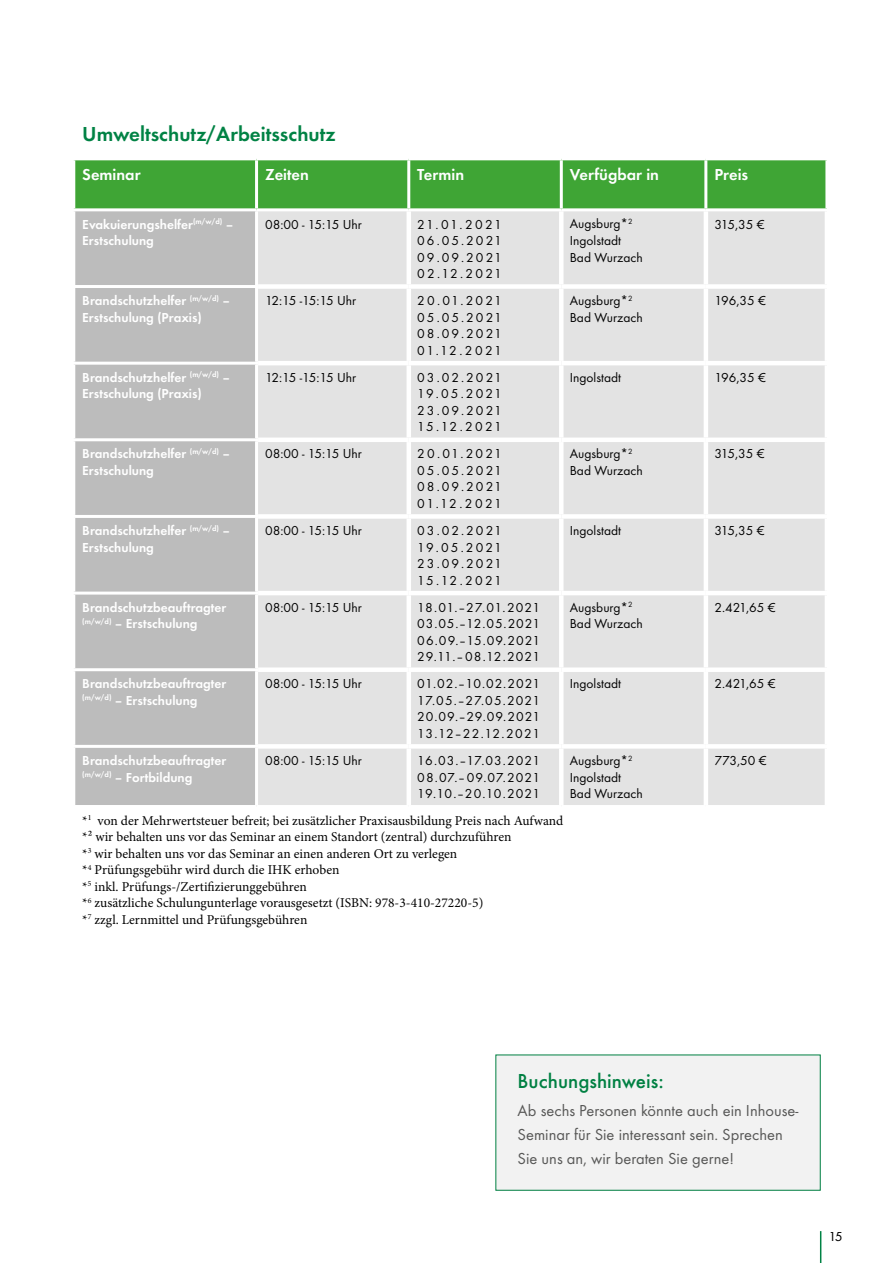
<style>
.page{position:relative;width:893px;height:1263px;background:#fff}
.page>*{position:absolute;margin:0;border:0;box-sizing:border-box;transform-origin:0 0}
.t1{font:21px "Futura TOT Dem";color:#008244}
.t2{font:500 21px "Futura TOT";color:#008042}
.t3{font:16.5px/24px "Futura TOT Boo";color:#575756}
.t4{font:16.5px "Futura TOT Dem";color:#fff}
.t5{font:13.5px/16.5px "Futura TOT Boo";letter-spacing:.005em;color:#000;text-align:justify}
.t6{font:13.5px/16.5px "Minion Pro";color:#000}
.t7{font:13.5px/16.5px "Futura TOT Dem";color:#fff}
.t8{font:13.5px "Futura TOT Boo";letter-spacing:-.08em;color:#000}
.t9{font:500 12px "Futura Com";color:#000}
.s1{color:#fff}
</style>
<div class="page">
<hr style="left:820px;top:1231px;width:1px;height:32px;background:#008244">
<div style="left:75px;top:160px;width:750px;height:48px;background:#3fa535"></div>
<div style="left:75px;top:211px;width:180px;height:594px;background:#bcbcbc"></div>
<div style="left:258px;top:211px;width:567px;height:594px;background:#e3e3e3"></div>
<hr style="left:407px;top:160px;width:3px;height:48px;background:#fff">
<hr style="left:560px;top:160px;width:3px;height:48px;background:#fff">
<hr style="left:704px;top:160px;width:3px;height:48px;background:#fff">
<hr style="left:72px;top:285px;width:186px;height:3px;background:#fff">
<hr style="left:72px;top:362px;width:186px;height:3px;background:#fff">
<hr style="left:72px;top:438px;width:186px;height:3px;background:#fff">
<hr style="left:72px;top:515px;width:186px;height:3px;background:#fff">
<hr style="left:72px;top:592px;width:186px;height:3px;background:#fff">
<hr style="left:72px;top:668px;width:186px;height:3px;background:#fff">
<hr style="left:72px;top:745px;width:186px;height:3px;background:#fff">
<hr style="left:407px;top:211px;width:4px;height:73px;background:#fff">
<div style="left:559px;top:211px;width:5px;height:73px;background:#fff"></div>
<hr style="left:704px;top:211px;width:4px;height:73px;background:#fff">
<div style="left:258px;top:284px;width:151px;height:5px;background:#fff"></div>
<div style="left:409px;top:284px;width:152px;height:5px;background:#fff"></div>
<hr style="left:407px;top:289px;width:4px;height:72px;background:#fff">
<div style="left:561px;top:284px;width:145px;height:5px;background:#fff"></div>
<div style="left:559px;top:289px;width:5px;height:72px;background:#fff"></div>
<div style="left:706px;top:284px;width:123px;height:5px;background:#fff"></div>
<hr style="left:704px;top:289px;width:4px;height:72px;background:#fff">
<hr style="left:258px;top:361px;width:151px;height:4px;background:#fff">
<hr style="left:409px;top:361px;width:152px;height:4px;background:#fff">
<hr style="left:407px;top:365px;width:4px;height:72px;background:#fff">
<hr style="left:561px;top:361px;width:145px;height:4px;background:#fff">
<div style="left:559px;top:365px;width:5px;height:72px;background:#fff"></div>
<hr style="left:706px;top:361px;width:123px;height:4px;background:#fff">
<hr style="left:704px;top:365px;width:4px;height:72px;background:#fff">
<div style="left:258px;top:437px;width:151px;height:5px;background:#fff"></div>
<div style="left:409px;top:437px;width:152px;height:5px;background:#fff"></div>
<hr style="left:407px;top:442px;width:4px;height:72px;background:#fff">
<div style="left:561px;top:437px;width:145px;height:5px;background:#fff"></div>
<div style="left:559px;top:442px;width:5px;height:72px;background:#fff"></div>
<div style="left:706px;top:437px;width:123px;height:5px;background:#fff"></div>
<hr style="left:704px;top:442px;width:4px;height:72px;background:#fff">
<div style="left:258px;top:514px;width:151px;height:5px;background:#fff"></div>
<div style="left:409px;top:514px;width:152px;height:5px;background:#fff"></div>
<hr style="left:407px;top:519px;width:4px;height:72px;background:#fff">
<div style="left:561px;top:514px;width:145px;height:5px;background:#fff"></div>
<div style="left:559px;top:519px;width:5px;height:72px;background:#fff"></div>
<div style="left:706px;top:514px;width:123px;height:5px;background:#fff"></div>
<hr style="left:704px;top:519px;width:4px;height:72px;background:#fff">
<hr style="left:258px;top:591px;width:151px;height:4px;background:#fff">
<hr style="left:409px;top:591px;width:152px;height:4px;background:#fff">
<hr style="left:407px;top:595px;width:4px;height:72px;background:#fff">
<hr style="left:561px;top:591px;width:145px;height:4px;background:#fff">
<div style="left:559px;top:595px;width:5px;height:72px;background:#fff"></div>
<hr style="left:706px;top:591px;width:123px;height:4px;background:#fff">
<hr style="left:704px;top:595px;width:4px;height:72px;background:#fff">
<div style="left:258px;top:667px;width:151px;height:5px;background:#fff"></div>
<div style="left:409px;top:667px;width:152px;height:5px;background:#fff"></div>
<hr style="left:407px;top:672px;width:4px;height:72px;background:#fff">
<div style="left:561px;top:667px;width:145px;height:5px;background:#fff"></div>
<div style="left:559px;top:672px;width:5px;height:72px;background:#fff"></div>
<div style="left:706px;top:667px;width:123px;height:5px;background:#fff"></div>
<hr style="left:704px;top:672px;width:4px;height:72px;background:#fff">
<div style="left:258px;top:744px;width:151px;height:5px;background:#fff"></div>
<div style="left:409px;top:744px;width:152px;height:5px;background:#fff"></div>
<hr style="left:407px;top:749px;width:4px;height:56px;background:#fff">
<div style="left:561px;top:744px;width:145px;height:5px;background:#fff"></div>
<div style="left:559px;top:749px;width:5px;height:56px;background:#fff"></div>
<div style="left:706px;top:744px;width:123px;height:5px;background:#fff"></div>
<hr style="left:704px;top:749px;width:4px;height:56px;background:#fff">
<hr style="left:255px;top:160px;width:3px;height:48px;background:#fff">
<div style="left:496px;top:1055px;width:324px;height:135px;background:#f2f2f2"></div>
<div style="left:495px;top:1054px;width:326px;height:137px;border:1px solid #008042"></div>
<h1 class="t1" style="left:82px;top:122px;width:255px">Umweltschutz/Arbeitsschutz</h1>
<p class="t4" style="left:82px;top:164px;width:60px">Seminar</p>
<p class="t4" style="left:265px;top:164px;width:45px">Zeiten</p>
<p class="t4" style="left:417px;top:164px;width:48px">Termin</p>
<p class="t4" style="left:570px;top:164px;width:91px">Verfügbar in</p>
<p class="t4" style="left:714px;top:164px;width:35px">Preis</p>
<p class="t7" style="left:82px;top:216px;width:153px">Evakuierungshelfer<sup>(m/w/d)</sup> –<br>Erstschulung</p>
<p class="t5" style="left:265px;top:216px;width:98px">08:00 - 15:15 Uhr</p>
<p class="t5" style="left:417px;top:216px;width:86px">21.01.2021<br>06.05.2021<br>09.09.2021<br>02.12.2021</p>
<p class="t5" style="left:570px;top:216px;width:74px;text-align:left">Augsburg*<sup>2<br></sup>Ingolstadt<br>Bad Wurzach</p>
<p class="t5" style="left:714px;top:216px;width:52px">315,35 €</p>
<p class="t7" style="left:82px;top:292px;width:149px">Brandschutzhelfer <sup>(m/w/d)</sup> –<br>Erstschulung (Praxis)</p>
<p class="t8" style="left:265px;top:293px;width:93px">12:15 -15:15 Uhr</p>
<p class="t5" style="left:417px;top:292px;width:86px">20.01.2021<br>05.05.2021<br>08.09.2021<br>01.12.2021</p>
<p class="t5" style="left:570px;top:292px;width:74px">Augsburg*<sup>2<br></sup>Bad Wurzach</p>
<p class="t5" style="left:714px;top:292px;width:53px">196,35 €</p>
<p class="t7" style="left:82px;top:369px;width:149px">Brandschutzhelfer <sup>(m/w/d)</sup> –<br>Erstschulung (Praxis)</p>
<p class="t8" style="left:265px;top:369px;width:93px">12:15 -15:15 Uhr</p>
<p class="t5" style="left:417px;top:369px;width:86px">03.02.2021<br>19.05.2021<br>23.09.2021<br>15.12.2021</p>
<p class="t5" style="left:570px;top:369px;width:53px">Ingolstadt</p>
<p class="t5" style="left:714px;top:369px;width:53px">196,35 €</p>
<p class="t7" style="left:82px;top:445px;width:149px">Brandschutzhelfer <sup>(m/w/d)</sup> –<br>Erstschulung</p>
<p class="t5" style="left:265px;top:446px;width:98px">08:00 - 15:15 Uhr</p>
<p class="t5" style="left:417px;top:446px;width:86px">20.01.2021<br>05.05.2021<br>08.09.2021<br>01.12.2021</p>
<p class="t5" style="left:570px;top:446px;width:74px">Augsburg*<sup>2<br></sup>Bad Wurzach</p>
<p class="t5" style="left:714px;top:446px;width:52px">315,35 €</p>
<p class="t7" style="left:82px;top:522px;width:149px">Brandschutzhelfer <sup>(m/w/d)</sup> –<br>Erstschulung</p>
<p class="t5" style="left:265px;top:522px;width:98px">08:00 - 15:15 Uhr</p>
<p class="t5" style="left:417px;top:522px;width:86px">03.02.2021<br>19.05.2021<br>23.09.2021<br>15.12.2021</p>
<p class="t5" style="left:570px;top:522px;width:53px">Ingolstadt</p>
<p class="t5" style="left:714px;top:522px;width:52px">315,35 €</p>
<p class="t7" style="left:82px;top:599px;width:146px">Brandschutzbeauftragter <sup>(m/w/d)</sup> – Erstschulung</p>
<p class="t5" style="left:265px;top:599px;width:98px">08:00 - 15:15 Uhr</p>
<p class="t5" style="left:417px;top:599px;width:124px">18.01.–27.01.2021<br>03.05.–12.05.2021<br>06.09.–15.09.2021<br>29.11.–08.12.2021</p>
<p class="t5" style="left:570px;top:599px;width:74px">Augsburg*<sup>2<br></sup>Bad Wurzach</p>
<p class="t5" style="left:714px;top:599px;width:63px">2.421,65 €</p>
<p class="t7" style="left:82px;top:675px;width:146px">Brandschutzbeauftragter <sup>(m/w/d)</sup> – Erstschulung</p>
<p class="t5" style="left:265px;top:675px;width:98px">08:00 - 15:15 Uhr</p>
<p class="t5" style="left:417px;top:675px;width:124px">01.02.–10.02.2021<br>17.05.–27.05.2021<br>20.09.–29.09.2021<br>13.12–22.12.2021</p>
<p class="t5" style="left:570px;top:675px;width:53px">Ingolstadt</p>
<p class="t5" style="left:714px;top:675px;width:63px">2.421,65 €</p>
<p class="t7" style="left:82px;top:752px;width:146px">Brandschutzbeauftragter <sup>(m/w/d)</sup> – Fortbildung</p>
<p class="t5" style="left:265px;top:752px;width:98px">08:00 - 15:15 Uhr</p>
<p class="t5" style="left:417px;top:752px;width:124px">16.03.–17.03.2021<br>08.07.–09.07.2021<br>19.10.–20.10.2021</p>
<p class="t5" style="left:570px;top:752px;width:74px;text-align:left">Augsburg*<sup>2<br></sup>Ingolstadt<br>Bad Wurzach</p>
<p class="t5" style="left:714px;top:752px;width:54px">773,50 €</p>
<p class="t6" style="left:82px;top:812px;width:506px">*<sup>1</sup> von der Mehrwertsteuer befreit; bei zusätzlicher Praxisausbildung Preis nach Aufwand<span class="s1">iand </span>*² wir behalten uns vor das Seminar an einem Standort (zentral) durchzuführen<br>*<sup>3</sup> wir behalten uns vor das Seminar an einen anderen Ort zu verlegen<br>*<sup>4</sup> Prüfungsgebühr wird durch die IHK erhoben<br>*<sup>5</sup> inkl. Prüfungs-/Zertifizierunggebühren<br>*<sup>6</sup> zusätzliche Schulungunterlage vorausgesetzt (ISBN: 978-3-410-27220-5)<br>*<sup>7</sup> zzgl. Lernmittel und Prüfungsgebühren</p>
<h1 class="t2" style="left:518px;top:1069px;width:148px">Buchungshinweis:</h1>
<p class="t3" style="left:518px;top:1099px;width:282px">Ab sechs Personen könnte auch ein Inhouse-<br>Seminar für Sie interessant sein. Sprechen<br>Sie uns an, wir beraten Sie gerne!</p>
<p class="t9" style="left:829px;top:1227px;width:14px">15</p>
</div>
